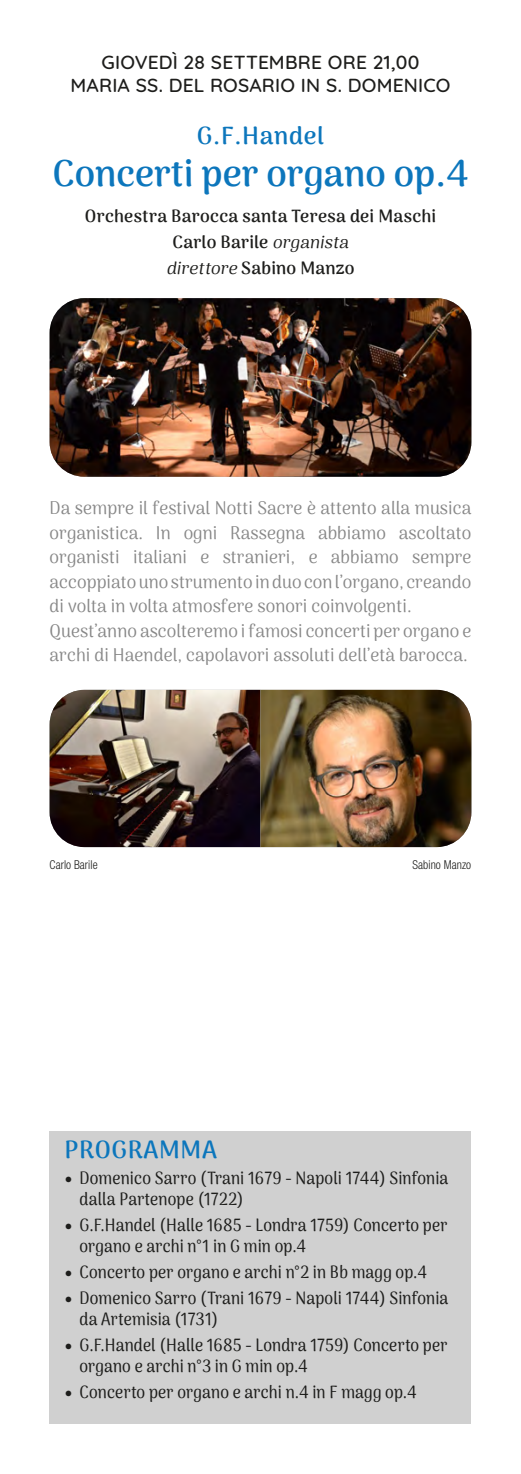
<style>
.page{position:relative;width:521px;height:1474px;background:#fff}
.page>*{position:absolute;margin:0;border:0;box-sizing:border-box;transform-origin:0 0}
.t1{font:700 36.75px "Arima Madurai";color:#0c76bc}
.t2{font:700 24.5px "Arima Madurai";letter-spacing:.025em;color:#0c76bc}
.t3{font:500 19.25px/23.1px "Quicksand";letter-spacing:.01em;color:#1d1d1b;text-align:center}
.t4{font:18.38px/24.5px "Arima Madurai";letter-spacing:.005em;color:#878787;scale:.95 1}
.t5{font:500 17.5px/21px "Arima Madurai";letter-spacing:.01em;color:#1d1d1b;scale:.9 1}
.t6{font:700 17.5px/25.9px "Arima Madurai";letter-spacing:.015em;color:#1d1d1b;text-align:center}
.t7{font:300 condensed 12.25px "Helvetica Neue LT Std";letter-spacing:.005em;color:#1d1d1b;scale:.95 1}
.s1{font-weight:400;font-style:italic}
.s2{font-family:"Minion Pro";font-weight:400;font-size:21px}
</style>
<div class="page">
<img style="left:50px;top:298px;width:421px;height:179px">
<div style="left:50px;top:1131px;width:421px;height:293px;background:#d0d0d0"></div>
<img style="left:50px;top:690px;width:210px;height:157px">
<img style="left:260px;top:690px;width:211px;height:157px">
<p class="t3" style="left:71px;top:49px;width:381px">GIOVEDÌ 28 SETTEMBRE ORE 21,00<br>MARIA SS. DEL ROSARIO IN S. DOMENICO</p>
<h2 class="t2" style="left:197px;top:118px;width:129px">G.F.Handel</h2>
<h1 class="t1" style="left:52px;top:147px;width:418px">Concerti per organo op.4</h1>
<p class="t6" style="left:85px;top:203px;width:353px">Orchestra Barocca santa Teresa dei Maschi<br>Carlo Barile <span class="s1">organista<br>direttore</span>Sabino Manzo</p>
<p class="t4" style="left:50px;top:496px;width:445px">Da sempre il festival Notti Sacre è attento alla musica organistica. In ogni Rassegna abbiamo ascoltato organisti italiani e stranieri, e abbiamo sempre accoppiato uno strumento in duo con l’organo, creando di volta in volta atmosfere sonori coinvolgenti.<br>Quest’anno ascolteremo i famosi concerti per organo e archi di Haendel, capolavori assoluti dell’età barocca.</p>
<p class="t7" style="left:50px;top:857px;width:52px">Carlo Barile</p>
<p class="t7" style="left:412px;top:857px;width:63px">Sabino Manzo</p>
<h2 class="t2" style="left:64px;top:1132px;width:154px">PROGRAMMA</h2>
<p class="t5" style="left:79px;top:1168px;width:411px;text-indent:-15px"><span class="s2">•</span> Domenico Sarro (Trani 1679 - Napoli 1744) Sinfonia dalla Partenope (1722)</p>
<p class="t5" style="left:79px;top:1215px;width:411px;text-indent:-15px"><span class="s2">•</span> G.F.Handel (Halle 1685 - Londra 1759) Concerto per organo e archi n°1 in G min op.4</p>
<p class="t5" style="left:64px;top:1262px;width:404px"><span class="s2">•</span> Concerto per organo e archi n°2 in Bb magg op.4</p>
<p class="t5" style="left:79px;top:1287px;width:411px;text-indent:-15px"><span class="s2">•</span> Domenico Sarro (Trani 1679 - Napoli 1744) Sinfonia da Artemisia (1731)</p>
<p class="t5" style="left:79px;top:1334px;width:411px;text-indent:-15px"><span class="s2">•</span> G.F.Handel (Halle 1685 - Londra 1759) Concerto per organo e archi n°3 in G min op.4</p>
<p class="t5" style="left:64px;top:1381px;width:393px"><span class="s2">•</span> Concerto per organo e archi n.4 in F magg op.4</p>
</div>
